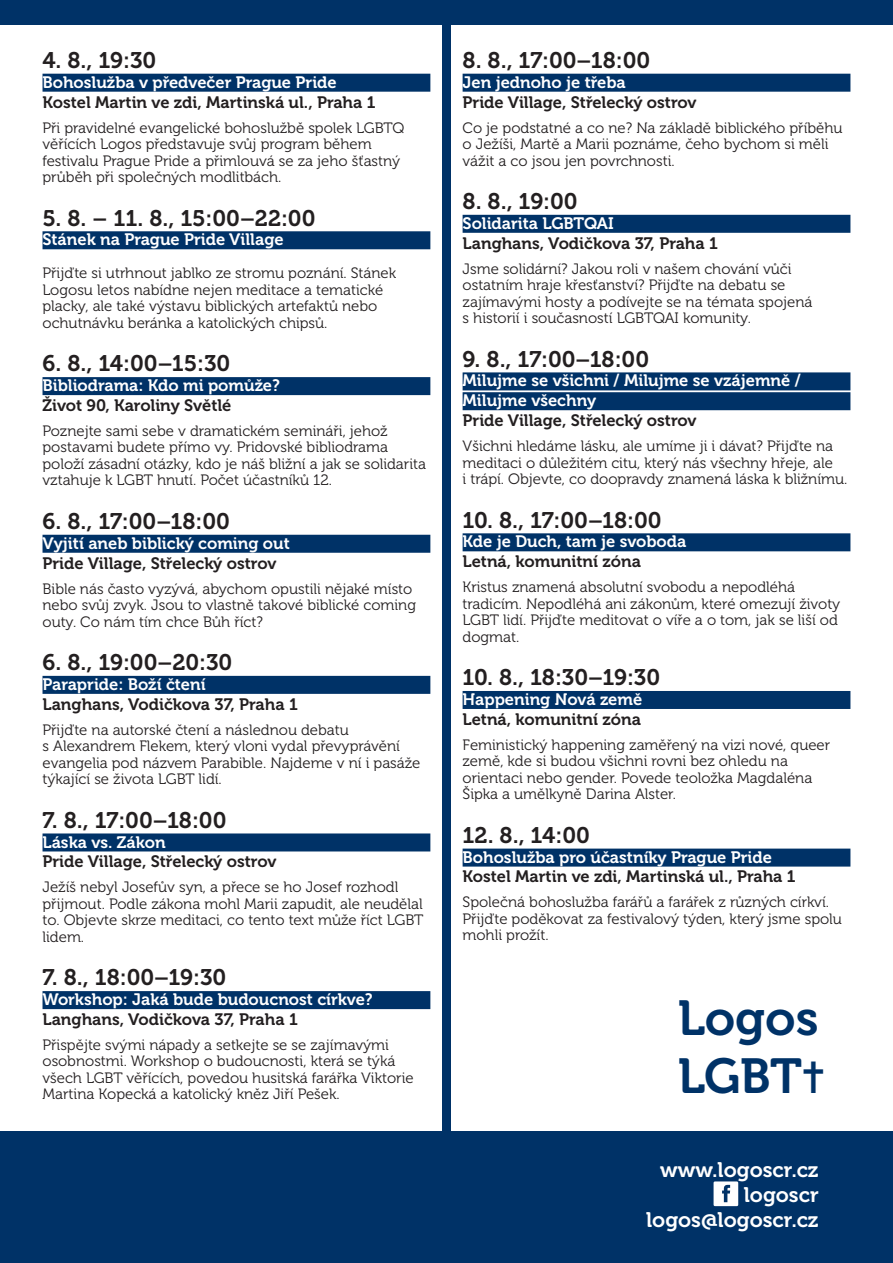
<style>
.page{position:relative;width:893px;height:1263px;background:#fff}
.page>*{position:absolute;margin:0;border:0;box-sizing:border-box;transform-origin:0 0}
.t1{font:49.05px/58.8px "Museo 700";letter-spacing:-.005em;color:#003267}
.t2{font:22.5px "Museo 700";color:#231f20}
.t3{font:21px/25.2px "Museo 700";color:#fff;text-align:right}
.t4{font:16.5px/19.8px "Museo 700";color:#fff}
.t5{font:16.5px "Museo 700";color:#231f20}
.t6{font:15px/16.5px "Museo 300";color:#231f20}
</style>
<div class="page">
<div style="left:43px;top:74px;width:387px;height:18px;background:#003267"></div>
<div style="left:43px;top:231px;width:387px;height:18px;background:#003267"></div>
<div style="left:43px;top:377px;width:387px;height:18px;background:#003267"></div>
<div style="left:43px;top:535px;width:387px;height:18px;background:#003267"></div>
<div style="left:43px;top:676px;width:387px;height:18px;background:#003267"></div>
<div style="left:43px;top:833px;width:387px;height:18px;background:#003267"></div>
<div style="left:43px;top:991px;width:387px;height:18px;background:#003267"></div>
<div style="left:463px;top:74px;width:387px;height:18px;background:#003267"></div>
<div style="left:463px;top:215px;width:387px;height:18px;background:#003267"></div>
<div style="left:463px;top:372px;width:387px;height:18px;background:#003267"></div>
<div style="left:463px;top:392px;width:387px;height:18px;background:#003267"></div>
<div style="left:463px;top:533px;width:387px;height:18px;background:#003267"></div>
<div style="left:463px;top:691px;width:387px;height:18px;background:#003267"></div>
<div style="left:463px;top:848px;width:387px;height:18px;background:#003267"></div>
<div style="left:0;top:1131px;width:893px;height:132px;background:#003267"></div>
<svg style="left:714px;top:1181px;width:24px;height:25px"></svg>
<div style="left:0;top:0;width:893px;height:24px;background:#003267"></div>
<div style="left:442px;top:0;width:9px;height:1263px;background:#003267"></div>
<h2 class="t2" style="left:43px;top:48px;width:115px">4. 8., 19:30</h2>
<p class="t4" style="left:43px;top:72px;width:296px">Bohoslužba v předvečer Prague Pride</p>
<p class="t5" style="left:43px;top:93px;width:335px">Kostel Martin ve zdi, Martinská ul., Praha 1</p>
<p class="t6" style="left:43px;top:119px;width:363px">Při pravidelné evangelické bohoslužbě spolek LGBTQ věřících Logos představuje svůj program během festivalu Prague Pride a přimlouvá se za jeho šťastný průběh při společných modlitbách.</p>
<h2 class="t2" style="left:43px;top:205px;width:274px">5. 8. – 11. 8., 15:00–22:00</h2>
<p class="t4" style="left:43px;top:230px;width:243px">Stánek na Prague Pride Village</p>
<p class="t6" style="left:43px;top:265px;width:355px">Přijďte si utrhnout jablko ze stromu poznání. Stánek Logosu letos nabídne nejen meditace a tematické placky, ale také výstavu biblických artefaktů nebo ochutnávku beránka a katolických chipsů.</p>
<h2 class="t2" style="left:43px;top:351px;width:189px">6. 8., 14:00–15:30</h2>
<p class="t4" style="left:43px;top:376px;width:239px">Bibliodrama: Kdo mi pomůže?</p>
<p class="t5" style="left:43px;top:396px;width:190px">Život 90, Karoliny Světlé</p>
<p class="t6" style="left:43px;top:423px;width:385px">Poznejte sami sebe v dramatickém semináři, jehož postavami budete přímo vy. Pridovské bibliodrama položí zásadní otázky, kdo je náš bližní a jak se solidarita vztahuje k LGBT hnutí. Počet účastníků 12.</p>
<h2 class="t2" style="left:43px;top:509px;width:189px">6. 8., 17:00–18:00</h2>
<p class="t4" style="left:43px;top:533px;width:249px">Vyjití aneb biblický coming out</p>
<p class="t5" style="left:43px;top:554px;width:235px">Pride Village, Střelecký ostrov</p>
<p class="t6" style="left:43px;top:580px;width:375px">Bible nás často vyzývá, abychom opustili nějaké místo nebo svůj zvyk. Jsou to vlastně takové biblické coming outy. Co nám tím chce Bůh říct?</p>
<h2 class="t2" style="left:43px;top:650px;width:191px">6. 8., 19:00–20:30</h2>
<p class="t4" style="left:43px;top:674px;width:165px">Parapride: Boží čtení</p>
<p class="t5" style="left:43px;top:695px;width:257px">Langhans, Vodičkova 37, Praha 1</p>
<p class="t6" style="left:43px;top:722px;width:379px">Přijďte na autorské čtení a následnou debatu<br>s Alexandrem Flekem, který vloni vydal převyprávění evangelia pod názvem Parabible. Najdeme v ní i pasáže týkající se života LGBT lidí.</p>
<h2 class="t2" style="left:43px;top:807px;width:185px">7. 8., 17:00–18:00</h2>
<p class="t4" style="left:43px;top:832px;width:125px">Láska vs. Zákon</p>
<p class="t5" style="left:43px;top:852px;width:235px">Pride Village, Střelecký ostrov</p>
<p class="t6" style="left:43px;top:879px;width:383px">Ježíš nebyl Josefův syn, a přece se ho Josef rozhodl přijmout. Podle zákona mohl Marii zapudit, ale neudělal to. Objevte skrze meditaci, co tento text může říct LGBT lidem.</p>
<h2 class="t2" style="left:43px;top:965px;width:185px">7. 8., 18:00–19:30</h2>
<p class="t4" style="left:43px;top:990px;width:332px">Workshop: Jaká bude budoucnost církve?</p>
<p class="t5" style="left:43px;top:1010px;width:257px">Langhans, Vodičkova 37, Praha 1</p>
<p class="t6" style="left:43px;top:1037px;width:373px">Přispějte svými nápady a setkejte se se zajímavými osobnostmi. Workshop o budoucnosti, která se týká všech LGBT věřících, povedou husitská farářka Viktorie Martina Kopecká a katolický kněz Jiří Pešek.</p>
<h2 class="t2" style="left:463px;top:48px;width:189px">8. 8., 17:00–18:00</h2>
<p class="t4" style="left:463px;top:72px;width:165px">Jen jednoho je třeba</p>
<p class="t5" style="left:463px;top:93px;width:235px">Pride Village, Střelecký ostrov</p>
<p class="t6" style="left:463px;top:119px;width:381px">Co je podstatné a co ne? Na základě biblického příběhu o Ježíši, Martě a Marii poznáme, čeho bychom si měli vážit a co jsou jen povrchnosti.</p>
<h2 class="t2" style="left:463px;top:189px;width:117px">8. 8., 19:00</h2>
<p class="t4" style="left:463px;top:213px;width:153px">Solidarita LGBTQAI</p>
<p class="t5" style="left:463px;top:234px;width:257px">Langhans, Vodičkova 37, Praha 1</p>
<p class="t6" style="left:463px;top:261px;width:351px">Jsme solidární? Jakou roli v našem chování vůči ostatním hraje křesťanství? Přijďte na debatu se zajímavými hosty a podívejte se na témata spojená s historií i současností LGBTQAI komunity.</p>
<h2 class="t2" style="left:463px;top:346px;width:188px">9. 8., 17:00–18:00</h2>
<p class="t4" style="left:463px;top:371px;width:340px">Milujme se všichni / Milujme se vzájemně /<br>Milujme všechny</p>
<p class="t5" style="left:463px;top:411px;width:235px">Pride Village, Střelecký ostrov</p>
<p class="t6" style="left:463px;top:438px;width:386px">Všichni hledáme lásku, ale umíme ji i dávat? Přijďte na meditaci o důležitém citu, který nás všechny hřeje, ale<br>i trápí. Objevte, co doopravdy znamená láska k bližnímu.</p>
<h2 class="t2" style="left:463px;top:507px;width:201px">10. 8., 17:00–18:00</h2>
<p class="t4" style="left:463px;top:532px;width:225px">Kde je Duch, tam je svoboda</p>
<p class="t5" style="left:463px;top:552px;width:180px">Letná, komunitní zóna</p>
<p class="t6" style="left:463px;top:579px;width:379px">Kristus znamená absolutní svobodu a nepodléhá tradicím. Nepodléhá ani zákonům, které omezují životy LGBT lidí. Přijďte meditovat o víře a o tom, jak se liší od dogmat.</p>
<h2 class="t2" style="left:463px;top:665px;width:199px">10. 8., 18:30–19:30</h2>
<p class="t4" style="left:463px;top:690px;width:181px">Happening Nová země</p>
<p class="t5" style="left:463px;top:710px;width:180px">Letná, komunitní zóna</p>
<p class="t6" style="left:463px;top:737px;width:369px">Feministický happening zaměřený na vizi nové, queer země, kde si budou všichni rovni bez ohledu na orientaci nebo gender. Povede teoložka Magdaléna Šipka a umělkyně Darina Alster.</p>
<h2 class="t2" style="left:463px;top:822px;width:129px">12. 8., 14:00</h2>
<p class="t4" style="left:463px;top:847px;width:311px">Bohoslužba pro účastníky Prague Pride</p>
<p class="t5" style="left:463px;top:867px;width:335px">Kostel Martin ve zdi, Martinská ul., Praha 1</p>
<p class="t6" style="left:463px;top:894px;width:381px">Společná bohoslužba farářů a farářek z různých církví.<br>Přijďte poděkovat za festivalový týden, který jsme spolu mohli prožít.</p>
<h1 class="t1" style="left:678px;top:989px;width:142px">Logos<br>LGBT</h1>
<h3 class="t3" style="left:646px;top:1157px;width:174px">www.logoscr.cz logoscr logos@logoscr.cz</h3>
</div>
